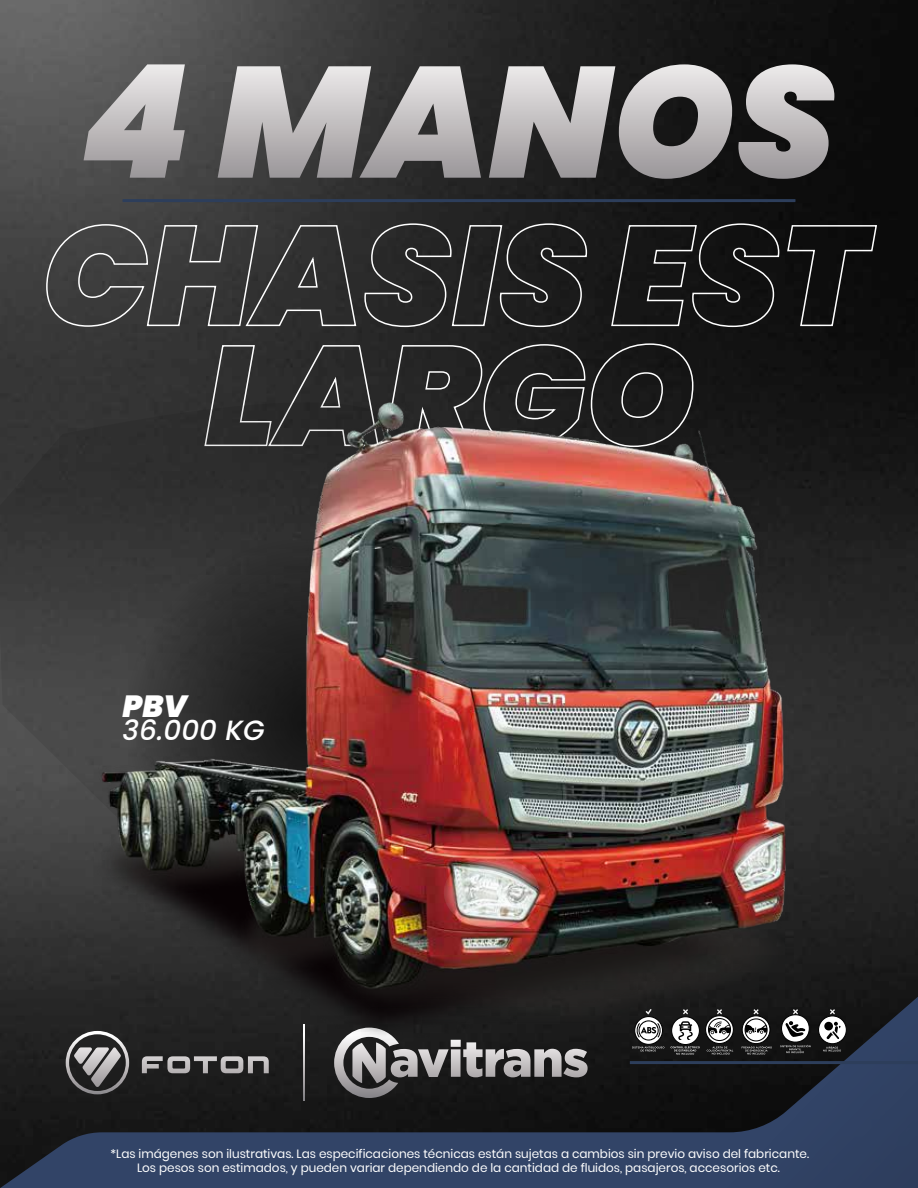
<style>
.page{position:relative;width:918px;height:1188px;background:#fff}
.page>*{position:absolute;margin:0;border:0;box-sizing:border-box;transform-origin:0 0}
.t1{font:italic 900 30.6px "Poppins";color:#fff}
.t2{font:italic 500 27.75px "Poppins";color:#fff}
.t3{font:12px/14.4px "Poppins";color:#fff;text-align:center}
</style>
<div class="page">
<img style="left:0;top:0;width:918px;height:997px">
<svg style="left:0;top:997px;width:918px;height:191px;background:#242e41"></svg>
<svg style="left:780px;top:829px;width:138px;height:237px;background:#202225"></svg>
<hr style="left:123px;top:199px;width:672px;height:3px;background:#2d3e5b">
<svg style="left:84px;top:64px;width:101px;height:114px;background:#999697"></svg>
<svg style="left:218px;top:66px;width:263px;height:112px;background:#949293"></svg>
<svg style="left:489px;top:64px;width:243px;height:115px;background:#898687"></svg>
<svg style="left:738px;top:64px;width:96px;height:115px;background:#868485"></svg>
<svg style="left:45px;top:223px;width:312px;height:105px;background:#434343"></svg>
<svg style="left:364px;top:223px;width:224px;height:105px;background:#323232"></svg>
<svg style="left:610px;top:223px;width:170px;height:105px;background:#252525"></svg>
<svg style="left:786px;top:224px;width:92px;height:103px;background:#1b1b1b"></svg>
<svg style="left:203px;top:343px;width:491px;height:59px;background:#303030"></svg>
<svg style="left:303px;top:1072px;width:1px;height:29px"></svg>
<svg style="left:142px;top:1072px;width:127px;height:1px"></svg>
<svg style="left:66px;top:1072px;width:63px;height:22px"></svg>
<svg style="left:334px;top:1072px;width:254px;height:26px;background:#353435"></svg>
<svg style="left:819px;top:1016px;width:27px;height:28px"></svg>
<div style="left:818px;top:1015px;width:29px;height:29px;border:1px solid #010101;border-radius:50%"></div>
<svg style="left:823px;top:1047px;width:18px;height:4px"></svg>
<svg style="left:824px;top:1022px;width:9px;height:8px"></svg>
<svg style="left:827px;top:1022px;width:14px;height:17px"></svg>
<svg style="left:830px;top:1009px;width:5px;height:5px"></svg>
<svg style="left:780px;top:1009px;width:31px;height:44px"></svg>
<svg style="left:0;top:402px;width:99px;height:428px;background:#3f3f3f"></svg>
<img style="left:59px;top:799px;width:721px;height:273px">
<img style="left:99px;top:402px;width:690px;height:621px">
<img style="left:444px;top:856px;width:95px;height:72px">
<img style="left:733px;top:834px;width:46px;height:48px">
<h1 class="t1" style="left:123px;top:688px;width:66px">PBV</h1>
<h2 class="t2" style="left:123px;top:714px;width:144px">36.000 KG</h2>
<p class="t3" style="left:110px;top:1146px;width:700px">*Las imágenes son ilustrativas. Las especificaciones técnicas están sujetas a cambios sin previo aviso del fabricante.<br>Los pesos son estimados, y pueden variar dependiendo de la cantidad de fluidos, pasajeros, accesorios etc.</p>
</div>
